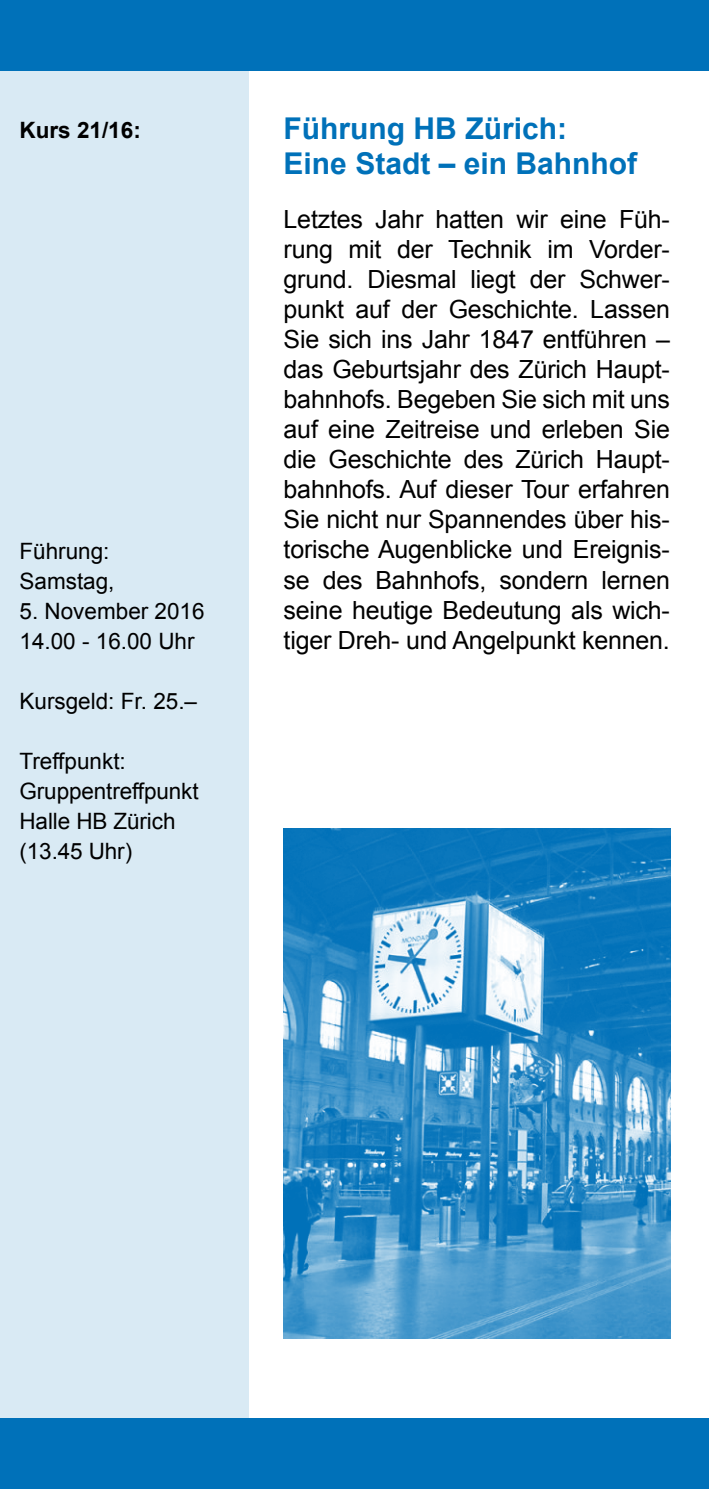
<style>
.page{position:relative;width:709px;height:1489px;background:#fff}
.page>*{position:absolute;margin:0;border:0;box-sizing:border-box;transform-origin:0 0}
.t1{font:700 30px/35px "Arial";color:#0071b9}
.t2{font:25px/30px "Arial";letter-spacing:-.01em;color:#000;text-align:justify}
.t3{font:22.5px/30px "Arial";color:#000}
.t4{font:700 22.5px "Arial";color:#000}
</style>
<div class="page">
<div style="left:0;top:0;width:248px;height:1488px;background:#d9eaf4"></div>
<div style="left:0;top:0;width:709px;height:71px;background:#0071b9"></div>
<div style="left:0;top:1417px;width:709px;height:71px;background:#0071b9"></div>
<img style="left:283px;top:828px;width:387px;height:510px">
<p class="t4" style="left:19px;top:115px;width:123px">Kurs 21/16:</p>
<p class="t3" style="left:19px;top:536px;width:97px">Führung:<br>Samstag,</p>
<p class="t3" style="left:19px;top:596px;width:187px">5. November 2016<br>14.00 - 16.00 Uhr</p>
<p class="t3" style="left:19px;top:686px;width:179px">Kursgeld: Fr. 25.–</p>
<p class="t3" style="left:19px;top:746px;width:181px">Treffpunkt:<br>Gruppentreffpunkt<br>Halle HB Zürich (13.45 Uhr)</p>
<p class="t1" style="left:283px;top:112px;width:355px">Führung HB Zürich:<br>Eine Stadt – ein Bahnhof</p>
<p class="t2" style="left:283px;top:205px;width:388px">Letztes Jahr hatten wir eine Füh&shy;rung mit der Technik im Vorder&shy;grund. Diesmal liegt der Schwer&shy;punkt auf der Geschichte. Lassen Sie sich ins Jahr 1847 entführen – das Geburtsjahr des Zürich Haupt&shy;bahnhofs. Begeben Sie sich mit uns auf eine Zeitreise und erleben Sie die Geschichte des Zürich Haupt&shy;bahnhofs. Auf dieser Tour erfahren Sie nicht nur Spannendes über his&shy;torische Augenblicke und Ereignis&shy;se des Bahnhofs, sondern lernen seine heutige Bedeutung als wich&shy;tiger Dreh- und Angelpunkt kennen.</p>
</div>
